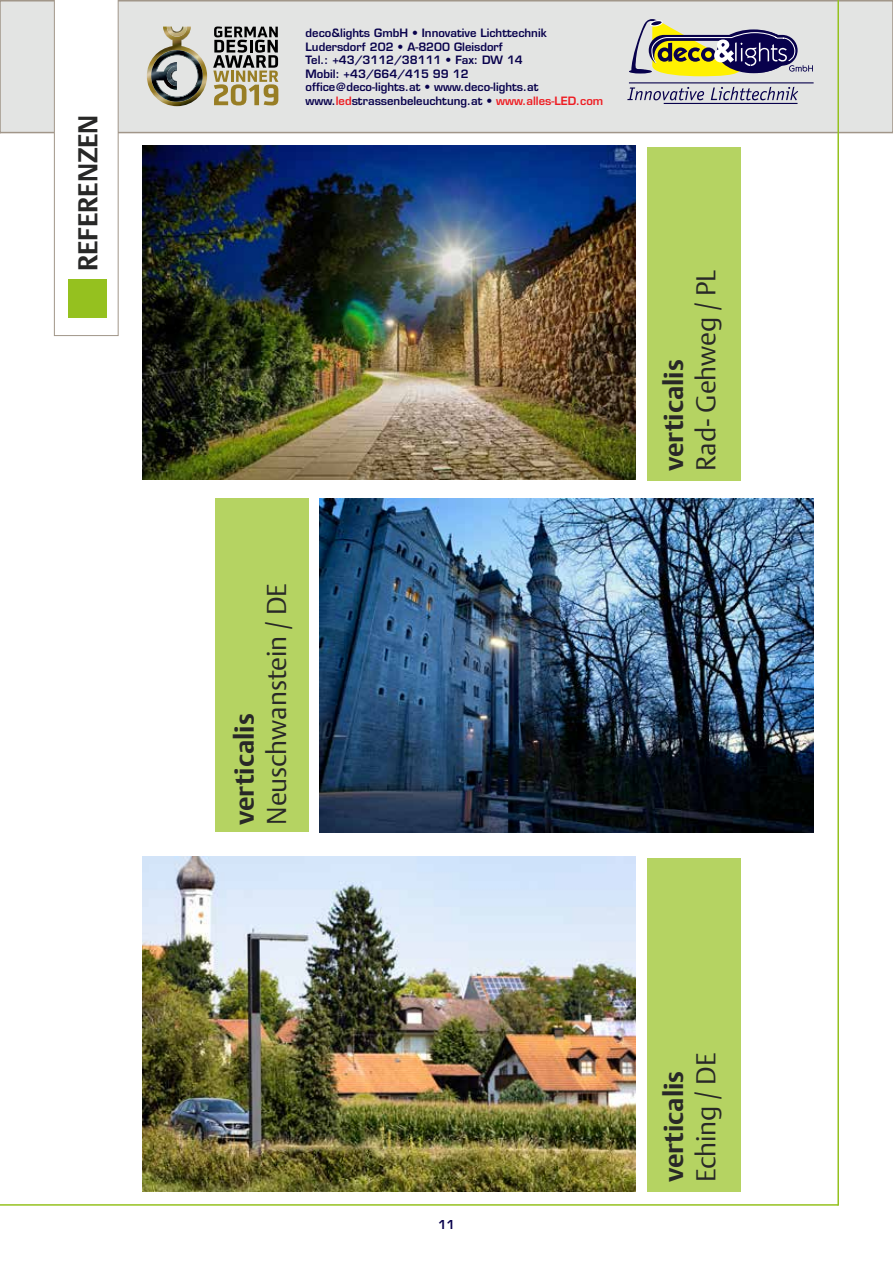
<style>
.page{position:relative;width:893px;height:1263px;background:#fff}
.page>*{position:absolute;margin:0;border:0;box-sizing:border-box;transform-origin:0 0}
.t1{font:300 27px/32.4px "DTL Argo T";letter-spacing:-.005em;color:#282827}
.t2{font:700 27px/32.4px "DTL Argo ST";color:#282827}
.t3{font:600 12px "Eurostile";color:#08014c}
.t4{font:600 11.25px "Eurostile";color:#08014c}
.s1{color:#ee1d23}
.s2{font-family:"DTL Argo ST";font-weight:700}
.s3{font-family:"DTL Argo T";font-weight:300}
</style>
<div class="page">
<div style="left:0;top:1px;width:893px;height:132px;background:#e3e4e3"></div>
<div style="left:0;top:0;width:893px;height:133px;border:2px solid #a19689"></div>
<hr style="left:0;top:1204px;width:838px;height:2px;background:#95c11f">
<hr style="left:837px;top:0;width:2px;height:1206px;background:#95c11f">
<img style="left:147px;top:27px;width:60px;height:79px">
<img style="left:151px;top:50px;width:52px;height:52px">
<img style="left:167px;top:27px;width:20px;height:10px">
<svg style="left:170px;top:27px;width:13px;height:6px"></svg>
<img style="left:156px;top:55px;width:42px;height:42px">
<svg style="left:213px;top:27px;width:65px;height:78px"></svg>
<div style="left:647px;top:858px;width:94px;height:334px;background:#b5d362"></div>
<div style="left:215px;top:498px;width:93px;height:334px;background:#b5d362"></div>
<div style="left:647px;top:147px;width:94px;height:333px;background:#b5d362"></div>
<img style="left:142px;top:857px;width:494px;height:334px">
<svg style="left:54px;top:0;width:65px;height:336px"></svg>
<div style="left:68px;top:280px;width:38px;height:38px;background:#95c11f"></div>
<img style="left:320px;top:498px;width:493px;height:335px">
<img style="left:142px;top:145px;width:494px;height:335px">
<hr style="left:664px;top:103px;width:133px;height:1px;background:#08014c">
<svg style="left:631px;top:19px;width:182px;height:57px"></svg>
<svg style="left:627px;top:87px;width:77px;height:13px"></svg>
<svg style="left:711px;top:87px;width:87px;height:13px"></svg>
<hr style="left:629px;top:82px;width:185px;height:1px;background:#08014c">
<p class="t2" style="left:72px;top:271px;width:158px;rotate:-90deg">REFERENZEN</p>
<p class="t4" style="left:306px;top:26px;width:243px">deco&amp;lights GmbH • Innovative Lichttechnik</p>
<p class="t4" style="left:306px;top:39px;width:199px">Ludersdorf 202 • A-8200 Gleisdorf</p>
<p class="t4" style="left:306px;top:53px;width:219px">Tel.: +43/3112/38111 • Fax: DW 14</p>
<p class="t4" style="left:306px;top:66px;width:164px">Mobil: +43/664/415 99 12</p>
<p class="t4" style="left:306px;top:80px;width:234px">office@deco-lights.at • www.deco-lights.at</p>
<p class="t4" style="left:306px;top:93px;width:299px">www.<span class="s1">led</span>strassenbeleuchtung.at • <span class="s1">www.alles-LED.com</span></p>
<p class="t1" style="left:228px;top:825px;width:243px;rotate:-90deg"><span class="s2">verticalis<br></span>Neuschwanstein / DE</p>
<p class="t1" style="left:657px;top:471px;width:202px;rotate:-90deg"><span class="s2">verticalis<br></span>Rad- Gehweg / PL</p>
<p class="t3" style="left:438px;top:1217px;width:18px">11</p>
<p class="t2" style="left:657px;top:1182px;width:131px;rotate:-90deg">verticalis<br><span class="s3">Eching / DE</span></p>
</div>
